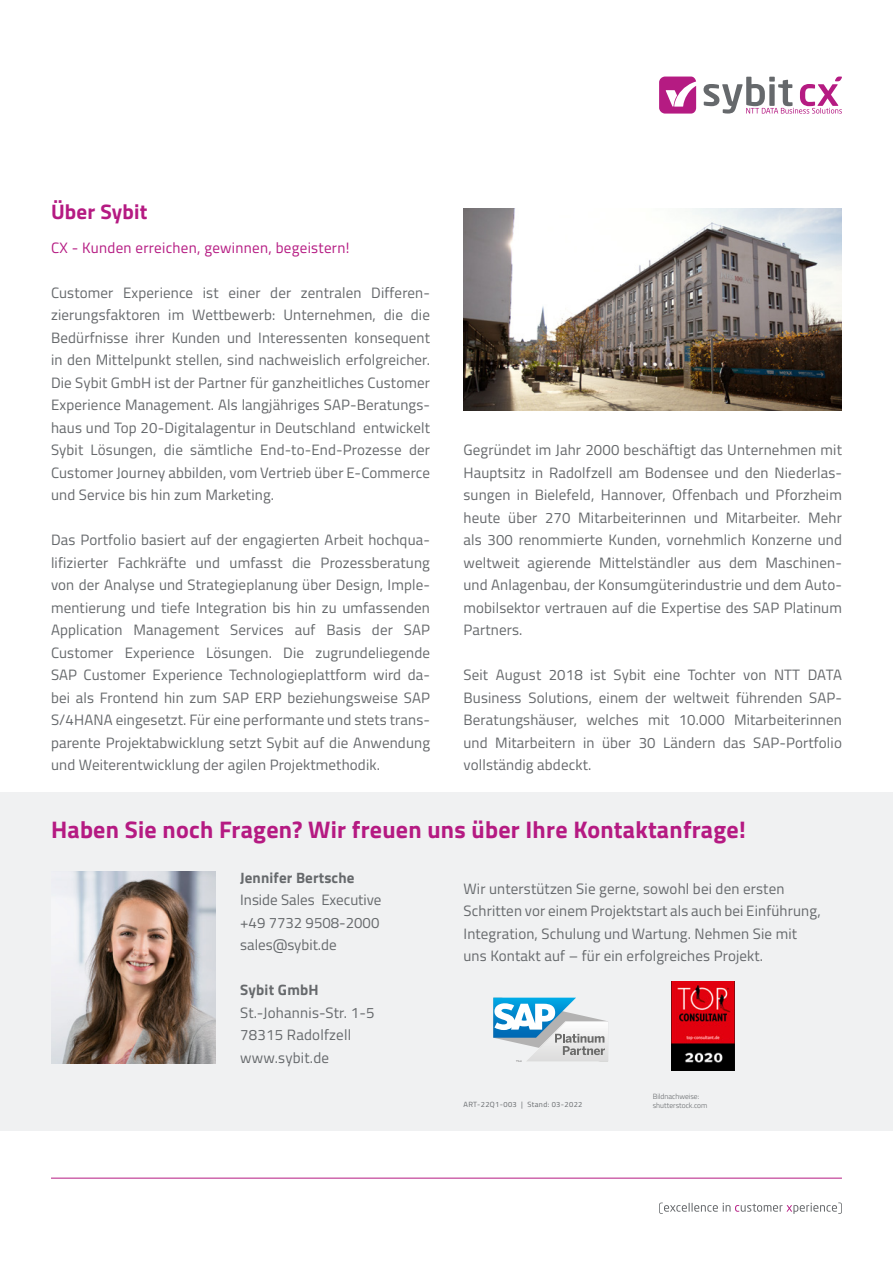
<style>
.page{position:relative;width:893px;height:1263px;background:#fff}
.page>*{position:absolute;margin:0;border:0;box-sizing:border-box;transform-origin:0 0}
.t1{font:700 24px "Titillium Web";letter-spacing:.01em;color:#b51a82}
.t2{font:700 21px "Titillium Web";letter-spacing:.01em;color:#b51a82}
.t3{font:15px/22.5px "Titillium Web";letter-spacing:.01em;color:#66696c;text-align:justify}
.t4{font:15px "Titillium Web";letter-spacing:.02em;color:#b51a82}
.t5{font:700 15px "Titillium Web";letter-spacing:.01em;color:#66696c}
.t6{font:300 7.5px "Titillium Web";color:#66696c}
.t7{font:7.5px "Titillium Web";letter-spacing:.05em;color:#66696c}
</style>
<div class="page">
<svg style="left:659px;top:1202px;width:183px;height:12px"></svg>
<hr style="left:51px;top:1178px;width:791px;height:1px;background:#b51a82">
<svg style="left:659px;top:77px;width:37px;height:37px"></svg>
<svg style="left:703px;top:77px;width:139px;height:37px"></svg>
<img style="left:463px;top:208px;width:379px;height:202px">
<div style="left:0;top:793px;width:893px;height:338px;background:#f0f1f2"></div>
<img style="left:51px;top:871px;width:165px;height:192px">
<img style="left:672px;top:981px;width:63px;height:89px">
<svg style="left:493px;top:998px;width:115px;height:63px"></svg>
<h2 class="t2" style="left:51px;top:195px;width:98px">Über Sybit</h2>
<p class="t4" style="left:51px;top:236px;width:300px">CX - Kunden erreichen, gewinnen, begeistern!</p>
<p class="t3" style="left:51px;top:280px;width:380px">Customer Experience ist einer der zentralen Differen&shy;zierungsfaktoren im Wettbewerb: Unternehmen, die die Bedürfnisse ihrer Kunden und Interessenten konsequent in den Mittelpunkt stellen, sind nachweislich erfolgreicher.<br>Die Sybit GmbH ist der Partner für ganzheitliches Customer Experience Management. Als langjähriges SAP-Beratungs&shy;haus und Top 20-Digitalagentur in Deutschland entwickelt Sybit Lösungen, die sämtliche End-to-End-Prozesse der Customer Journey abbilden, vom Vertrieb über E-Commerce und Service bis hin zum Marketing.</p>
<p class="t3" style="left:51px;top:528px;width:381px">Das Portfolio basiert auf der engagierten Arbeit hochqua&shy;lifizierter Fachkräfte und umfasst die Prozessberatung von der Analyse und Strategieplanung über Design, Imple&shy;mentierung und tiefe Integration bis hin zu umfassenden Application Management Services auf Basis der SAP Customer Experience Lösungen. Die zugrundeliegende SAP Customer Experience Technologieplattform wird da&shy;bei als Frontend hin zum SAP ERP beziehungsweise SAP S/4HANA eingesetzt. Für eine performante und stets trans&shy;parente Projektabwicklung setzt Sybit auf die Anwendung und Weiterentwicklung der agilen Projektmethodik.</p>
<p class="t3" style="left:463px;top:438px;width:380px">Gegründet im Jahr 2000 beschäftigt das Unternehmen mit Hauptsitz in Radolfzell am Bodensee und den Niederlas&shy;sungen in Bielefeld, Hannover, Offenbach und Pforzheim heute über 270 Mitarbeiterinnen und Mitarbeiter. Mehr als 300 renommierte Kunden, vornehmlich Konzerne und weltweit agierende Mittelständler aus dem Maschinen&shy;und Anlagenbau, der Konsumgüterindustrie und dem Auto&shy;mobilsektor vertrauen auf die Expertise des SAP Platinum Partners.</p>
<p class="t3" style="left:463px;top:663px;width:380px">Seit August 2018 ist Sybit eine Tochter von NTT DATA Business Solutions, einem der weltweit führenden SAP-Beratungshäuser, welches mit 10.000 Mitarbeiterinnen und Mitarbeitern in über 30 Ländern das SAP-Portfolio vollständig abdeckt.</p>
<h1 class="t1" style="left:51px;top:811px;width:696px">Haben Sie noch Fragen? Wir freuen uns über Ihre Kontaktanfrage!</h1>
<p class="t3" style="left:463px;top:877px;width:359px;text-align:left">Wir unterstützen Sie gerne, sowohl bei den ersten Schritten vor einem Projektstart als auch bei Einführung, Integration, Schulung und Wartung. Nehmen Sie mit uns Kontakt auf – für ein erfolgreiches Projekt.</p>
<p class="t5" style="left:240px;top:866px;width:116px">Jennifer Bertsche</p>
<p class="t3" style="left:240px;top:888px;width:143px;text-align:left">Inside Sales Executive +49 7732 9508-2000 sales@sybit.de</p>
<p class="t5" style="left:240px;top:978px;width:80px">Sybit GmbH</p>
<p class="t3" style="left:240px;top:1000px;width:136px;text-align:left">St.-Johannis-Str. 1-5<br>78315 Radolfzell www.sybit.de</p>
<p class="t6" style="left:653px;top:1090px;width:48px">Bildnachweise:</p>
<p class="t7" style="left:463px;top:1099px;width:120px">ART-22Q1-003 | Stand: 03-2022</p>
<p class="t6" style="left:653px;top:1099px;width:56px">shutterstock.com</p>
</div>
